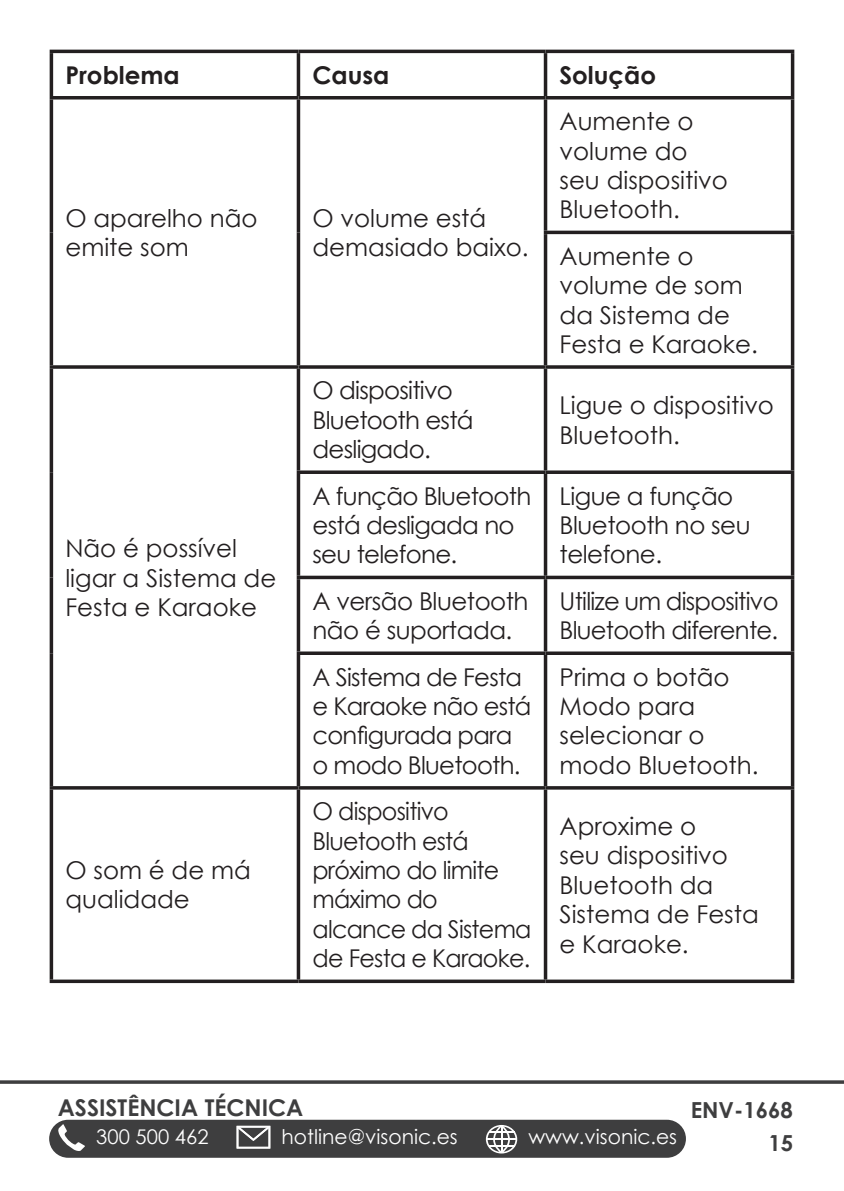
<style>
.page{position:relative;width:844px;height:1191px;background:#fff}
.page>*{position:absolute;margin:0;border:0;box-sizing:border-box;transform-origin:0 0}
.Brødtekst{font:24.5px/29.4px "Century Gothic";letter-spacing:-.02em;color:#231f20}
.Brødtekst-2{font:24.5px/29.4px "Century Gothic";color:#231f20}
.Brødtekst-3{font:700 24.5px "Century Gothic";color:#231f20}
.t1{font:700 23.1px "Century Gothic";color:#3e3e3f}
.t2{font:700 22.05px/32.9px "Century Gothic";color:#3e3e3f;text-align:right}
.t3{font:20.3px "Century Gothic";color:#fff}
</style>
<div class="page">
<hr style="left:0;top:1080px;width:843px;height:3px;background:#3e3e3f">
<div style="left:49px;top:1119px;width:636px;height:38px;background:#3e3e3f;border-radius:19px"></div>
<svg style="left:58px;top:1124px;width:27px;height:27px"></svg>
<svg style="left:236px;top:1125px;width:34px;height:23px"></svg>
<svg style="left:485px;top:1125px;width:32px;height:28px"></svg>
<hr style="left:50px;top:50px;width:248px;height:3px;background:#231f20">
<hr style="left:50px;top:53px;width:3px;height:43px;background:#231f20">
<hr style="left:298px;top:50px;width:247px;height:3px;background:#231f20">
<svg style="left:296px;top:53px;width:4px;height:43px"></svg>
<hr style="left:545px;top:50px;width:249px;height:3px;background:#231f20">
<svg style="left:543px;top:53px;width:4px;height:43px"></svg>
<svg style="left:790px;top:53px;width:4px;height:43px"></svg>
<hr style="left:50px;top:96px;width:248px;height:3px;background:#231f20">
<hr style="left:50px;top:99px;width:3px;height:133px;background:#231f20">
<hr style="left:298px;top:96px;width:247px;height:3px;background:#231f20">
<svg style="left:296px;top:99px;width:4px;height:133px"></svg>
<hr style="left:545px;top:96px;width:249px;height:3px;background:#231f20">
<svg style="left:543px;top:99px;width:4px;height:132px"></svg>
<svg style="left:790px;top:99px;width:4px;height:132px"></svg>
<hr style="left:50px;top:232px;width:3px;height:133px;background:#231f20">
<svg style="left:296px;top:232px;width:4px;height:133px"></svg>
<hr style="left:543px;top:231px;width:251px;height:3px;background:#231f20">
<svg style="left:543px;top:234px;width:4px;height:131px"></svg>
<svg style="left:790px;top:234px;width:4px;height:131px"></svg>
<svg style="left:50px;top:365px;width:248px;height:4px"></svg>
<hr style="left:50px;top:369px;width:3px;height:103px;background:#231f20">
<svg style="left:298px;top:365px;width:247px;height:4px"></svg>
<svg style="left:296px;top:369px;width:4px;height:101px"></svg>
<svg style="left:545px;top:365px;width:249px;height:4px"></svg>
<svg style="left:543px;top:369px;width:4px;height:101px"></svg>
<svg style="left:790px;top:369px;width:4px;height:101px"></svg>
<hr style="left:50px;top:472px;width:3px;height:105px;background:#231f20">
<svg style="left:296px;top:470px;width:249px;height:4px"></svg>
<svg style="left:296px;top:474px;width:4px;height:101px"></svg>
<svg style="left:545px;top:470px;width:249px;height:4px"></svg>
<svg style="left:543px;top:474px;width:4px;height:101px"></svg>
<svg style="left:790px;top:474px;width:4px;height:101px"></svg>
<hr style="left:50px;top:577px;width:3px;height:76px;background:#231f20">
<svg style="left:296px;top:575px;width:249px;height:4px"></svg>
<svg style="left:296px;top:579px;width:4px;height:72px"></svg>
<svg style="left:545px;top:575px;width:249px;height:4px"></svg>
<svg style="left:543px;top:579px;width:4px;height:72px"></svg>
<svg style="left:790px;top:579px;width:4px;height:72px"></svg>
<hr style="left:50px;top:653px;width:3px;height:133px;background:#231f20">
<svg style="left:296px;top:651px;width:249px;height:4px"></svg>
<svg style="left:296px;top:655px;width:4px;height:131px"></svg>
<svg style="left:545px;top:651px;width:249px;height:4px"></svg>
<svg style="left:543px;top:655px;width:4px;height:131px"></svg>
<svg style="left:790px;top:655px;width:4px;height:131px"></svg>
<hr style="left:50px;top:786px;width:248px;height:3px;background:#231f20">
<hr style="left:50px;top:789px;width:3px;height:190px;background:#231f20">
<hr style="left:298px;top:786px;width:247px;height:3px;background:#231f20">
<svg style="left:296px;top:789px;width:4px;height:190px"></svg>
<hr style="left:545px;top:786px;width:249px;height:3px;background:#231f20">
<svg style="left:543px;top:789px;width:4px;height:190px"></svg>
<svg style="left:790px;top:789px;width:4px;height:190px"></svg>
<svg style="left:50px;top:979px;width:248px;height:4px"></svg>
<svg style="left:298px;top:979px;width:247px;height:4px"></svg>
<svg style="left:545px;top:979px;width:249px;height:4px"></svg>
<p class="Brødtekst-3" style="left:65px;top:56px;width:116px">Problema</p>
<p class="Brødtekst-3" style="left:312px;top:56px;width:78px">Causa</p>
<p class="Brødtekst-3" style="left:559px;top:56px;width:98px">Solução</p>
<p class="Brødtekst-2" style="left:65px;top:203px;width:193px">O aparelho não emite som</p>
<p class="Brødtekst-2" style="left:312px;top:203px;width:218px">O volume está demasiado baixo.</p>
<p class="Brødtekst" style="left:312px;top:375px;width:163px">O dispositivo<br>Bluetooth está desligado.</p>
<p class="Brødtekst-2" style="left:559px;top:106px;width:170px">Aumente o volume do seu dispositivo<br>Bluetooth.</p>
<p class="Brødtekst-2" style="left:559px;top:241px;width:200px">Aumente o volume de som da Sistema de<br>Festa e Karaoke.</p>
<p class="Brødtekst-2" style="left:559px;top:390px;width:216px">Ligue o dispositivo<br>Bluetooth.</p>
<p class="Brødtekst-2" style="left:65px;top:533px;width:212px">Não é possível ligar a Sistema de<br>Festa e Karaoke</p>
<p class="Brødtekst-2" style="left:65px;top:855px;width:187px">O som é de má qualidade</p>
<p class="Brødtekst" style="left:312px;top:481px;width:220px">A função Bluetooth está desligada no seu telefone.</p>
<p class="Brødtekst" style="left:559px;top:481px;width:192px">Ligue a função<br>Bluetooth no seu telefone.</p>
<p class="Brødtekst" style="left:312px;top:586px;width:217px">A versão Bluetooth não é suportada.</p>
<p class="Brødtekst" style="left:559px;top:586px;width:220px">Utilize um dispositivo<br>Bluetooth diferente.</p>
<p class="Brødtekst" style="left:312px;top:661px;width:220px">A Sistema de Festa e Karaoke não está configurada para o modo Bluetooth.</p>
<p class="Brødtekst-2" style="left:559px;top:661px;width:200px">Prima o botão<br>Modo para selecionar o modo Bluetooth.</p>
<p class="Brødtekst" style="left:312px;top:796px;width:220px">O dispositivo<br>Bluetooth está próximo do limite máximo do alcance da Sistema de Festa e Karaoke.</p>
<p class="Brødtekst-2" style="left:559px;top:811px;width:201px">Aproxime o<br>seu dispositivo<br>Bluetooth da<br>Sistema de Festa e Karaoke.</p>
<p class="t1" style="left:58px;top:1090px;width:247px">ASSISTÊNCIA TÉCNICA</p>
<p class="t3" style="left:96px;top:1122px;width:114px">300 500 462</p>
<p class="t3" style="left:281px;top:1122px;width:178px">hotline@visonic.es</p>
<p class="t3" style="left:528px;top:1122px;width:150px">www.visonic.es</p>
<p class="t2" style="left:690px;top:1092px;width:104px">ENV-1668<br>15</p>
</div>
